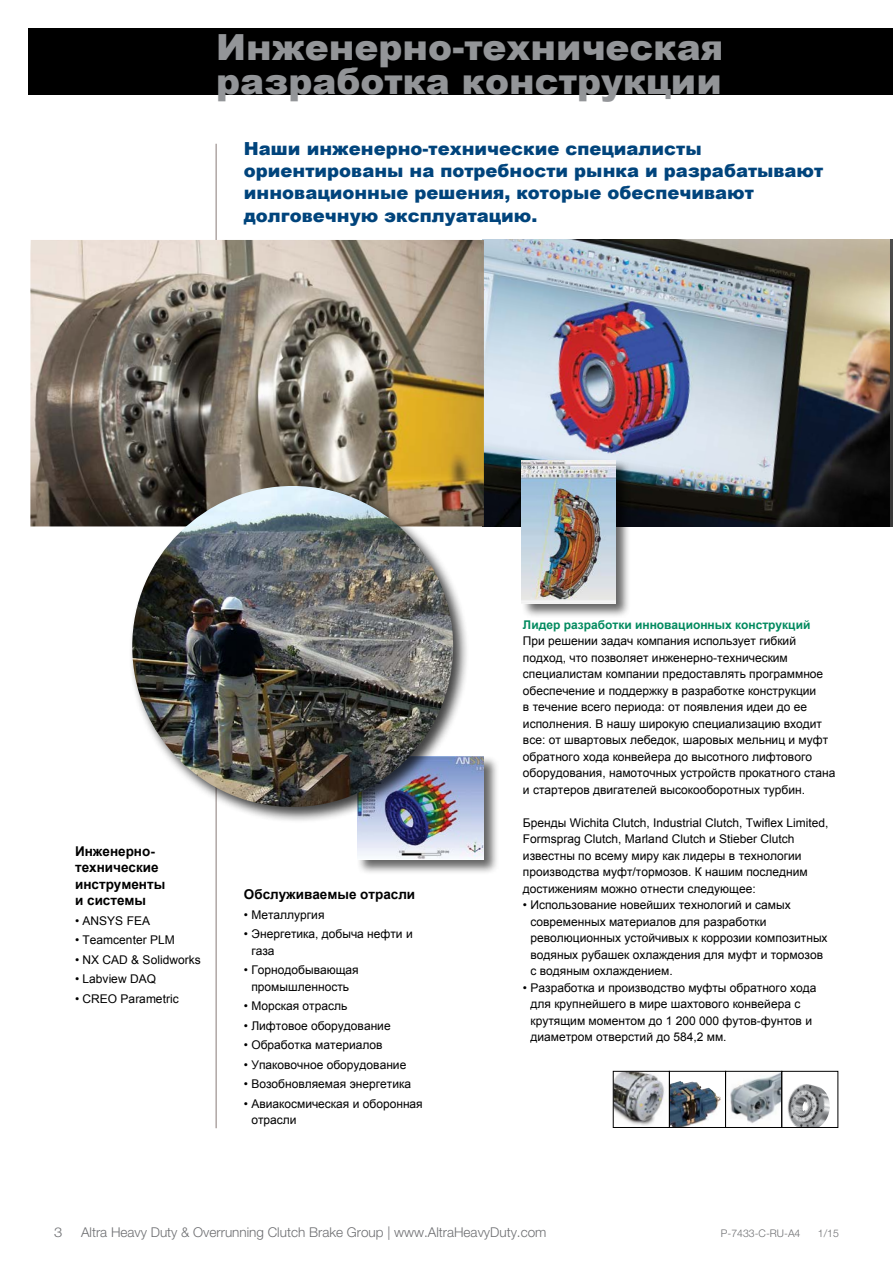
<style>
.page{position:relative;width:893px;height:1263px;background:#fff}
.page>*{position:absolute;margin:0;border:0;box-sizing:border-box;transform-origin:0 0}
.t1{font:900 36px/34.5px "Arial";color:#939598}
.t2{font:900 18px/22.4px "Arial";color:#00447c}
.t3{font:300 13.5px "Helvetica Neue LT Std";color:#6d6e71}
.t4{font:700 13.5px/16.5px "Arial";color:#000}
.t5{font:300 13.5px "Helvetica Neue LT Std";color:#6d6e71;scale:1.1 1}
.t6{font:12px/16.5px "Arial";color:#000}
.t7{font:700 12px "Arial";color:#008a5e}
.t8{font:300 10.5px "Helvetica Neue LT Std";color:#6d6e71}
</style>
<div class="page">
<div style="left:29px;top:28px;width:864px;height:66px;background:#000"></div>
<div style="left:357px;top:755px;width:142px;height:120px;background:#000;opacity:.6"></div>
<img style="left:357px;top:756px;width:126px;height:103px">
<img style="left:484px;top:240px;width:409px;height:286px">
<hr style="left:216px;top:144px;width:1px;height:984px;background:#877b77">
<img style="left:30px;top:240px;width:454px;height:286px">
<div style="left:128px;top:482px;width:342px;height:341px;background:#000;opacity:.75"></div>
<img style="left:132px;top:486px;width:321px;height:321px;border-radius:160px">
<div style="left:521px;top:459px;width:110px;height:160px;background:#000;opacity:.6"></div>
<img style="left:521px;top:460px;width:94px;height:143px">
<svg style="left:613px;top:1071px;width:225px;height:57px"></svg>
<p class="t1" style="left:216px;top:28px;width:509px">Инженерно-техническая разработка конструкции</p>
<p class="t2" style="left:244px;top:136px;width:581px">Наши инженерно-технические специалисты ориентированы на потребности рынка и разрабатывают инновационные решения, которые обеспечивают долговечную эксплуатацию.</p>
<p class="t4" style="left:75px;top:843px;width:92px">Инженерно&shy;технические инструменты и системы</p>
<p class="t6" style="left:75px;top:913px;width:76px">• ANSYS FEA</p>
<p class="t6" style="left:75px;top:932px;width:101px">• Teamcenter PLM</p>
<p class="t6" style="left:75px;top:952px;width:127px">• NX CAD &amp; Solidworks</p>
<p class="t6" style="left:75px;top:971px;width:82px">• Labview DAQ</p>
<p class="t6" style="left:75px;top:991px;width:105px">• CREO Parametric</p>
<p class="t4" style="left:244px;top:887px;width:173px">Обслуживаемые отрасли</p>
<p class="t6" style="left:244px;top:907px;width:82px">• Металлургия</p>
<p class="t6" style="left:251px;top:926px;width:163px;text-indent:-8px">• Энергетика, добыча нефти и газа</p>
<p class="t6" style="left:244px;top:962px;width:116px;text-align:center">• Горнодобывающая промышленность</p>
<p class="t6" style="left:244px;top:998px;width:105px">• Морская отрасль</p>
<p class="t6" style="left:244px;top:1018px;width:148px">• Лифтовое оборудование</p>
<p class="t6" style="left:244px;top:1037px;width:140px">• Обработка материалов</p>
<p class="t6" style="left:244px;top:1057px;width:164px">• Упаковочное оборудование</p>
<p class="t6" style="left:244px;top:1076px;width:169px">• Возобновляемая энергетика</p>
<p class="t6" style="left:251px;top:1096px;width:173px;text-indent:-8px">• Авиакосмическая и оборонная отрасли</p>
<p class="t7" style="left:523px;top:617px;width:289px">Лидер разработки инновационных конструкций</p>
<p class="t6" style="left:523px;top:633px;width:314px">При решении задач компания использует гибкий подход, что позволяет инженерно-техническим специалистам компании предоставлять программное обеспечение и поддержку в разработке конструкции<br>в течение всего периода: от появления идеи до ее исполнения. В нашу широкую специализацию входит все: от швартовых лебедок, шаровых мельниц и муфт обратного хода конвейера до высотного лифтового оборудования, намоточных устройств прокатного стана и стартеров двигателей высокооборотных турбин.</p>
<p class="t6" style="left:523px;top:814px;width:307px">Бренды Wichita Clutch, Industrial Clutch, Twiflex Limited, Formsprag Clutch, Marland Clutch и Stieber Clutch известны по всему миру как лидеры в технологии производства муфт/тормозов. К нашим последним достижениям можно отнести следующее:</p>
<p class="t6" style="left:530px;top:897px;width:299px;text-indent:-8px">• Использование новейших технологий и самых современных материалов для разработки революционных устойчивых к коррозии композитных водяных рубашек охлаждения для муфт и тормозов с водяным охлаждением.</p>
<p class="t6" style="left:530px;top:979px;width:287px;text-indent:-8px">• Разработка и производство муфты обратного хода для крупнейшего в мире шахтового конвейера с крутящим моментом до 1 200 000 футов-фунтов и диаметром отверстий до 584,2 мм.</p>
<p class="t5" style="left:54px;top:1224px;width:9px">3</p>
<p class="t3" style="left:81px;top:1224px;width:467px">Altra Heavy Duty &amp; Overrunning Clutch Brake Group | www.AltraHeavyDuty.com</p>
<p class="t8" style="left:721px;top:1226px;width:81px">P-7433-C-RU-A4</p>
<p class="t8" style="left:818px;top:1226px;width:23px">1/15</p>
</div>
